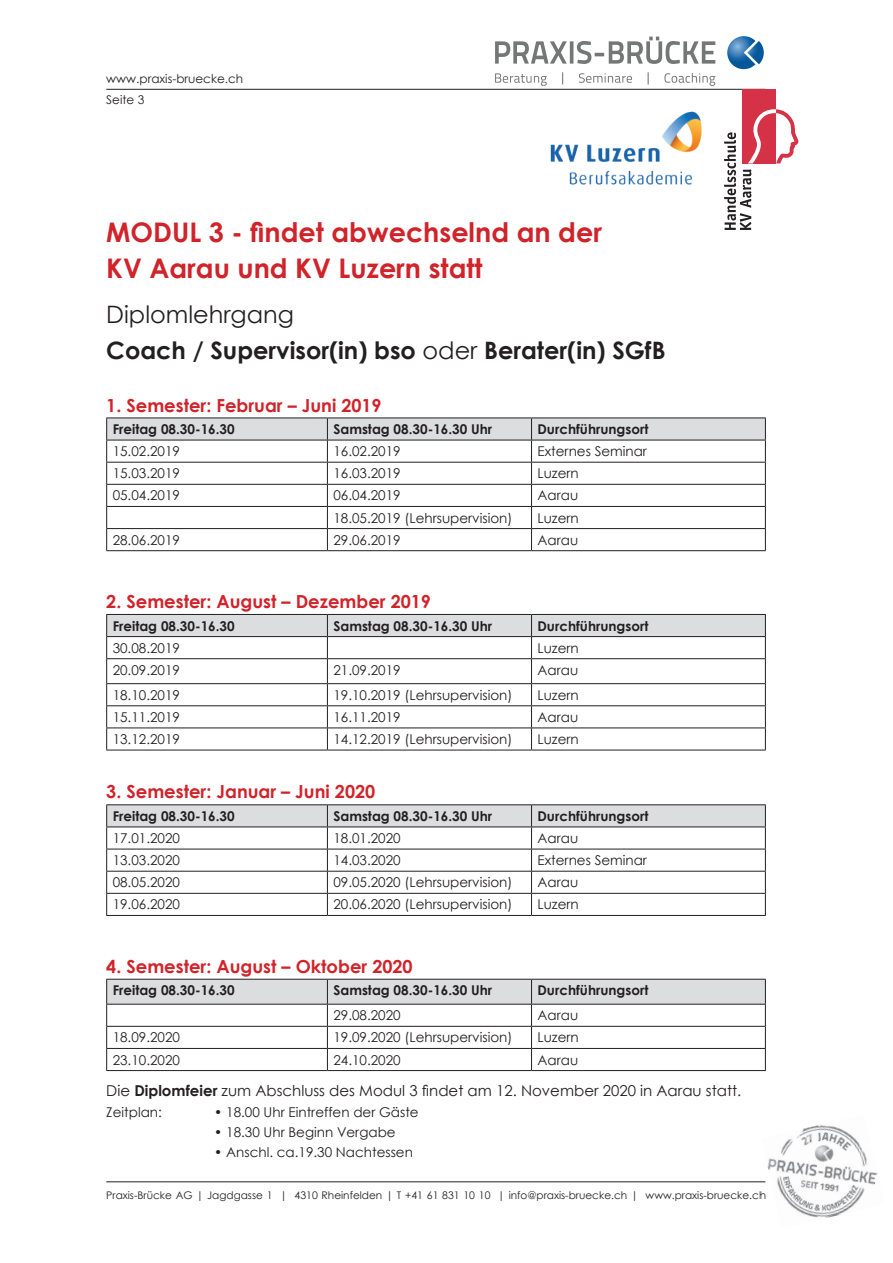
<style>
.page{position:relative;width:893px;height:1263px;background:#fff}
.page>*{position:absolute;margin:0;border:0;box-sizing:border-box;transform-origin:0 0}
.t1{font:700 27px/36px "Century Gothic";color:#d1232a}
.t2{font:700 24px/36px "Century Gothic";color:#231f20}
.t3{font:700 18px "Century Gothic";color:#d1232a}
.t4{font:15px "Century Gothic";color:#231f20}
.t5{font:13.5px "Century Gothic";color:#231f20}
.t6{font:700 13.5px "Century Gothic";color:#231f20}
.t7{font:12px/21px "Century Gothic";color:#231f20}
.t8{font:10.5px "Century Gothic";color:#231f20}
.s1{font-weight:400}
.s2{font-weight:700}
</style>
<div class="page">
<svg style="left:495px;top:37px;width:220px;height:27px"></svg>
<svg style="left:727px;top:36px;width:37px;height:34px"></svg>
<svg style="left:495px;top:72px;width:220px;height:14px"></svg>
<hr style="left:106px;top:89px;width:659px;height:1px;background:#231f20">
<hr style="left:106px;top:1181px;width:659px;height:1px;background:#231f20">
<img style="left:761px;top:1124px;width:117px;height:94px">
<svg style="left:106px;top:418px;width:660px;height:132px"></svg>
<hr style="left:106px;top:550px;width:221px;height:1px;background:#231f20">
<hr style="left:327px;top:550px;width:204px;height:1px;background:#231f20">
<hr style="left:531px;top:550px;width:235px;height:1px;background:#231f20">
<svg style="left:106px;top:614px;width:660px;height:136px"></svg>
<hr style="left:106px;top:727px;width:221px;height:1px;background:#231f20">
<hr style="left:327px;top:727px;width:204px;height:1px;background:#231f20">
<hr style="left:531px;top:727px;width:235px;height:1px;background:#231f20">
<hr style="left:106px;top:750px;width:221px;height:1px;background:#231f20">
<hr style="left:327px;top:750px;width:204px;height:1px;background:#231f20">
<hr style="left:531px;top:750px;width:235px;height:1px;background:#231f20">
<hr style="left:106px;top:804px;width:221px;height:1px;background:#231f20">
<hr style="left:327px;top:804px;width:204px;height:1px;background:#231f20">
<hr style="left:531px;top:804px;width:235px;height:1px;background:#231f20">
<svg style="left:106px;top:805px;width:660px;height:110px"></svg>
<hr style="left:106px;top:915px;width:221px;height:1px;background:#231f20">
<hr style="left:327px;top:915px;width:204px;height:1px;background:#231f20">
<hr style="left:531px;top:915px;width:235px;height:1px;background:#231f20">
<svg style="left:106px;top:979px;width:660px;height:91px"></svg>
<hr style="left:106px;top:1070px;width:221px;height:1px;background:#231f20">
<hr style="left:327px;top:1070px;width:204px;height:1px;background:#231f20">
<hr style="left:531px;top:1070px;width:235px;height:1px;background:#231f20">
<div style="left:743px;top:89px;width:33px;height:74px;background:#d63247"></div>
<svg style="left:724px;top:109px;width:74px;height:121px"></svg>
<img style="left:550px;top:111px;width:152px;height:74px">
<p class="t7" style="left:106px;top:68px;width:138px">www.praxis-bruecke.ch<br>Seite 3</p>
<h1 class="t1" style="left:106px;top:213px;width:497px">MODUL 3 - findet abwechselnd an der<br>KV Aarau und KV Luzern statt</h1>
<h2 class="t2" style="left:106px;top:296px;width:561px"><span class="s1">Diplomlehrgang<br></span>Coach / Supervisor(in) bso <span class="s1">oder</span> Berater(in) SGfB</h2>
<h3 class="t3" style="left:106px;top:391px;width:277px">1. Semester: Februar – Juni 2019</h3>
<p class="t6" style="left:113px;top:419px;width:124px">Freitag 08.30-16.30</p>
<p class="t6" style="left:333px;top:419px;width:160px">Samstag 08.30-16.30 Uhr</p>
<p class="t6" style="left:537px;top:419px;width:112px">Durchführungsort</p>
<p class="t5" style="left:113px;top:442px;width:69px">15.02.2019</p>
<p class="t5" style="left:333px;top:442px;width:69px">16.02.2019</p>
<p class="t5" style="left:537px;top:442px;width:111px">Externes Seminar</p>
<p class="t5" style="left:113px;top:464px;width:69px">15.03.2019</p>
<p class="t5" style="left:333px;top:464px;width:69px">16.03.2019</p>
<p class="t5" style="left:537px;top:464px;width:43px">Luzern</p>
<p class="t5" style="left:113px;top:486px;width:69px">05.04.2019</p>
<p class="t5" style="left:333px;top:486px;width:69px">06.04.2019</p>
<p class="t5" style="left:537px;top:486px;width:42px">Aarau</p>
<p class="t5" style="left:333px;top:508px;width:181px">18.05.2019 (Lehrsupervision)</p>
<p class="t5" style="left:537px;top:508px;width:43px">Luzern</p>
<p class="t5" style="left:113px;top:530px;width:69px">28.06.2019</p>
<p class="t5" style="left:333px;top:530px;width:69px">29.06.2019</p>
<p class="t5" style="left:537px;top:530px;width:42px">Aarau</p>
<h3 class="t3" style="left:106px;top:588px;width:326px">2. Semester: August – Dezember 2019</h3>
<p class="t6" style="left:113px;top:615px;width:124px">Freitag 08.30-16.30</p>
<p class="t6" style="left:333px;top:615px;width:160px">Samstag 08.30-16.30 Uhr</p>
<p class="t6" style="left:537px;top:615px;width:112px">Durchführungsort</p>
<p class="t5" style="left:113px;top:638px;width:69px">30.08.2019</p>
<p class="t5" style="left:537px;top:638px;width:43px">Luzern</p>
<p class="t5" style="left:113px;top:660px;width:69px">20.09.2019</p>
<p class="t5" style="left:333px;top:660px;width:69px">21.09.2019</p>
<p class="t5" style="left:537px;top:660px;width:42px">Aarau</p>
<p class="t5" style="left:113px;top:685px;width:69px">18.10.2019</p>
<p class="t5" style="left:333px;top:685px;width:181px">19.10.2019 (Lehrsupervision)</p>
<p class="t5" style="left:537px;top:685px;width:43px">Luzern</p>
<p class="t5" style="left:113px;top:708px;width:69px">15.11.2019</p>
<p class="t5" style="left:333px;top:708px;width:69px">16.11.2019</p>
<p class="t5" style="left:537px;top:708px;width:42px">Aarau</p>
<p class="t5" style="left:113px;top:730px;width:69px">13.12.2019</p>
<p class="t5" style="left:333px;top:730px;width:181px">14.12.2019 (Lehrsupervision)</p>
<p class="t5" style="left:537px;top:730px;width:43px">Luzern</p>
<h3 class="t3" style="left:106px;top:778px;width:270px">3. Semester: Januar – Juni 2020</h3>
<p class="t6" style="left:113px;top:806px;width:124px">Freitag 08.30-16.30</p>
<p class="t6" style="left:333px;top:806px;width:160px">Samstag 08.30-16.30 Uhr</p>
<p class="t6" style="left:537px;top:806px;width:112px">Durchführungsort</p>
<p class="t5" style="left:113px;top:829px;width:69px">17.01.2020</p>
<p class="t5" style="left:333px;top:829px;width:69px">18.01.2020</p>
<p class="t5" style="left:537px;top:829px;width:42px">Aarau</p>
<p class="t5" style="left:113px;top:851px;width:69px">13.03.2020</p>
<p class="t5" style="left:333px;top:851px;width:69px">14.03.2020</p>
<p class="t5" style="left:537px;top:851px;width:111px">Externes Seminar</p>
<p class="t5" style="left:113px;top:873px;width:69px">08.05.2020</p>
<p class="t5" style="left:333px;top:873px;width:181px">09.05.2020 (Lehrsupervision)</p>
<p class="t5" style="left:537px;top:873px;width:42px">Aarau</p>
<p class="t5" style="left:113px;top:895px;width:69px">19.06.2020</p>
<p class="t5" style="left:333px;top:895px;width:181px">20.06.2020 (Lehrsupervision)</p>
<p class="t5" style="left:537px;top:895px;width:43px">Luzern</p>
<h3 class="t3" style="left:106px;top:953px;width:308px">4. Semester: August – Oktober 2020</h3>
<p class="t6" style="left:113px;top:980px;width:124px">Freitag 08.30-16.30</p>
<p class="t6" style="left:333px;top:980px;width:160px">Samstag 08.30-16.30 Uhr</p>
<p class="t6" style="left:537px;top:980px;width:112px">Durchführungsort</p>
<p class="t5" style="left:333px;top:1006px;width:69px">29.08.2020</p>
<p class="t5" style="left:537px;top:1006px;width:42px">Aarau</p>
<p class="t5" style="left:113px;top:1028px;width:69px">18.09.2020</p>
<p class="t5" style="left:333px;top:1028px;width:181px">19.09.2020 (Lehrsupervision)</p>
<p class="t5" style="left:537px;top:1028px;width:43px">Luzern</p>
<p class="t5" style="left:113px;top:1050px;width:69px">23.10.2020</p>
<p class="t5" style="left:333px;top:1050px;width:69px">24.10.2020</p>
<p class="t5" style="left:537px;top:1050px;width:42px">Aarau</p>
<p class="t4" style="left:106px;top:1080px;width:636px">Die <span class="s2">Diplomfeier</span> zum Abschluss des Modul 3 findet am 12. November 2020 in Aarau statt.</p>
<p class="t5" style="left:106px;top:1102px;width:57px">Zeitplan:</p>
<p class="t5" style="left:214px;top:1102px;width:206px">• 18.00 Uhr Eintreffen der Gäste</p>
<p class="t5" style="left:214px;top:1122px;width:183px">• 18.30 Uhr Beginn Vergabe</p>
<p class="t5" style="left:214px;top:1143px;width:200px">• Anschl. ca.19.30 Nachtessen</p>
<p class="t8" style="left:106px;top:1188px;width:661px">Praxis-Brücke AG | Jagdgasse 1 | 4310 Rheinfelden | T +41 61 831 10 10 | info@praxis-bruecke.ch | www.praxis-bruecke.ch</p>
</div>
